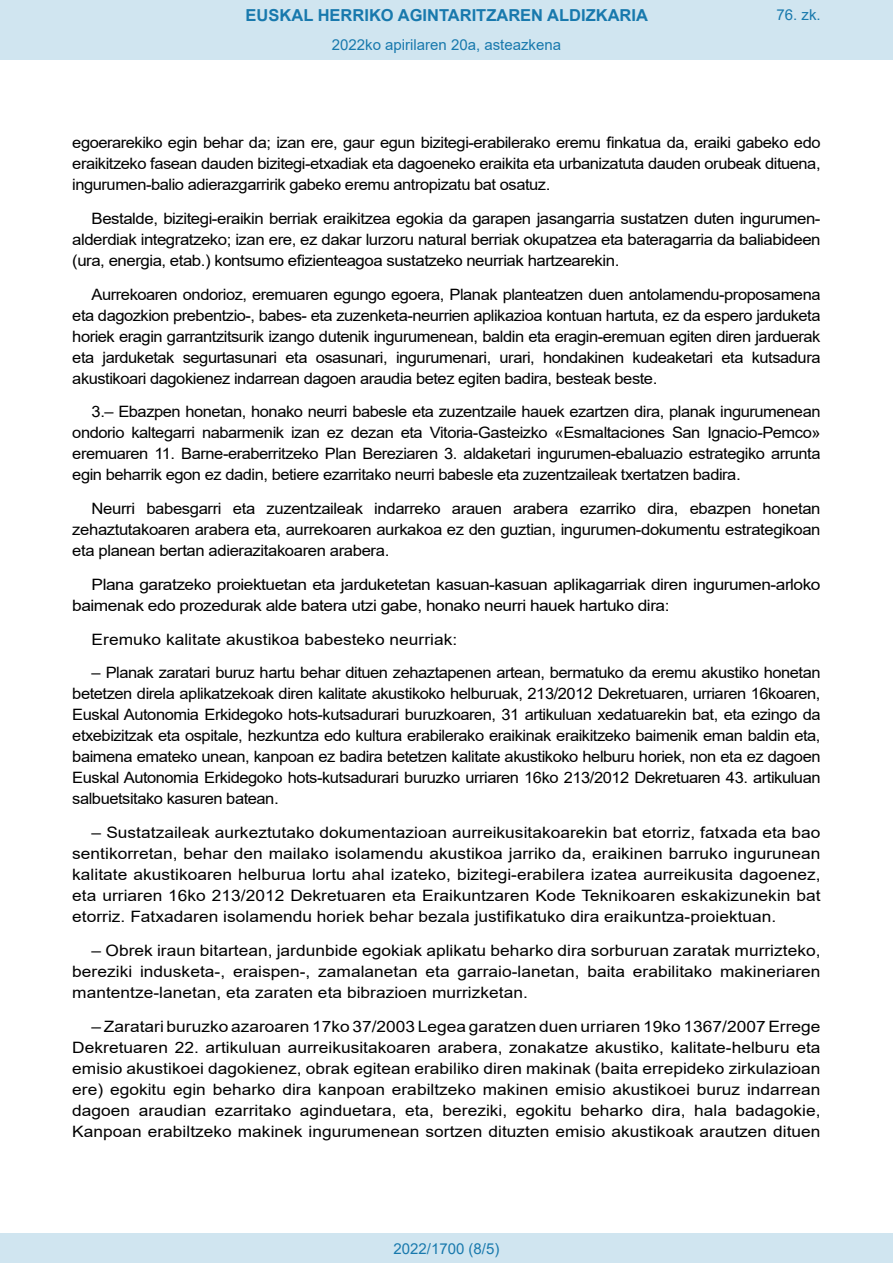
<style>
.page{position:relative;width:893px;height:1263px;background:#fff}
.page>*{position:absolute;margin:0;border:0;box-sizing:border-box;transform-origin:0 0}
.t1{font:700 16.5px "Arial";color:#1879ad}
.BOPVDetalle{font:15.6px/21px "Arial";letter-spacing:-.03em;color:#000;text-align:justify;scale:1.05 1}
.BOPVDetalle-2{font:15.6px/21px "Arial";letter-spacing:-.03em;color:#000;text-align:justify;scale:1.11 1}
.BOPVDetalle-3{font:15.6px/21px "Arial";letter-spacing:-.03em;color:#000;text-align:justify;scale:1.07 1}
.BOPVDetalle-4{font:15.6px/21px "Arial";letter-spacing:-.03em;color:#000;text-align:justify;scale:1.06 1}
.BOPVDetalle-5{font:15.6px "Arial";color:#000;scale:1.11 1}
.Paginacion_Centro{font:15px "Arial";color:#1879ad}
</style>
<div class="page">
<div style="left:0;top:0;width:893px;height:60px;background:#d0e5f0"></div>
<div style="left:0;top:1233px;width:893px;height:30px;background:#d0e5f0"></div>
<p class="t1" style="left:246px;top:3px;width:404px">EUSKAL HERRIKO AGINTARITZAREN ALDIZKARIA</p>
<p class="Paginacion_Centro" style="left:332px;top:35px;width:231px">2022ko apirilaren 20a, asteazkena</p>
<p class="Paginacion_Centro" style="left:776px;top:5px;width:46px">76. zk.</p>
<p class="BOPVDetalle" style="left:72px;top:132px;width:714px">egoerarekiko egin behar da; izan ere, gaur egun bizitegi-erabilerako eremu finkatua da, eraiki gabeko edo eraikitzeko fasean dauden bizitegi-etxadiak eta dagoeneko eraikita eta urbanizatuta dauden orubeak dituena, ingurumen-balio adierazgarririk gabeko eremu antropizatu bat osatuz.</p>
<p class="BOPVDetalle-3" style="left:72px;top:208px;width:701px;text-indent:19px">Bestalde, bizitegi-eraikin berriak eraikitzea egokia da garapen jasangarria sustatzen duten ingurumen&shy;alderdiak integratzeko; izan ere, ez dakar lurzoru natural berriak okupatzea eta bateragarria da baliabideen (ura, energia, etab.) kontsumo efizienteagoa sustatzeko neurriak hartzearekin.</p>
<p class="BOPVDetalle" style="left:72px;top:284px;width:714px;text-indent:19px">Aurrekoaren ondorioz, eremuaren egungo egoera, Planak planteatzen duen antolamendu-proposamena eta dagozkion prebentzio-, babes- eta zuzenketa-neurrien aplikazioa kontuan hartuta, ez da espero jarduketa horiek eragin garrantzitsurik izango dutenik ingurumenean, baldin eta eragin-eremuan egiten diren jarduerak eta jarduketak segurtasunari eta osasunari, ingurumenari, urari, hondakinen kudeaketari eta kutsadura akustikoari dagokienez indarrean dagoen araudia betez egiten badira, besteak beste.</p>
<p class="BOPVDetalle" style="left:72px;top:401px;width:714px;text-indent:19px">3.– Ebazpen honetan, honako neurri babesle eta zuzentzaile hauek ezartzen dira, planak ingurumenean ondorio kaltegarri nabarmenik izan ez dezan eta Vitoria-Gasteizko «Esmaltaciones San Ignacio-Pemco» eremuaren 11. Barne-eraberritzeko Plan Bereziaren 3. aldaketari ingurumen-ebaluazio estrategiko arrunta egin beharrik egon ez dadin, betiere ezarritako neurri babesle eta zuzentzaileak txertatzen badira.</p>
<p class="BOPVDetalle-4" style="left:72px;top:498px;width:707px;text-indent:19px">Neurri babesgarri eta zuzentzaileak indarreko arauen arabera ezarriko dira, ebazpen honetan zehaztutakoaren arabera eta, aurrekoaren aurkakoa ez den guztian, ingurumen-dokumentu estrategikoan eta planean bertan adierazitakoaren arabera.</p>
<p class="BOPVDetalle-2" style="left:72px;top:574px;width:676px;text-indent:19px">Plana garatzeko proiektuetan eta jarduketetan kasuan-kasuan aplikagarriak diren ingurumen-arloko baimenak edo prozedurak alde batera utzi gabe, honako neurri hauek hartuko dira:</p>
<p class="BOPVDetalle-5" style="left:92px;top:628px;width:331px">Eremuko kalitate akustikoa babesteko neurriak:</p>
<p class="BOPVDetalle" style="left:72px;top:662px;width:714px;text-indent:19px">– Planak zaratari buruz hartu behar dituen zehaztapenen artean, bermatuko da eremu akustiko honetan betetzen direla aplikatzekoak diren kalitate akustikoko helburuak, 213/2012 Dekretuaren, urriaren 16koaren, Euskal Autonomia Erkidegoko hots-kutsadurari buruzkoaren, 31 artikuluan xedatuarekin bat, eta ezingo da etxebizitzak eta ospitale, hezkuntza edo kultura erabilerako eraikinak eraikitzeko baimenik eman baldin eta, baimena emateko unean, kanpoan ez badira betetzen kalitate akustikoko helburu horiek, non eta ez dagoen Euskal Autonomia Erkidegoko hots-kutsadurari buruzko urriaren 16ko 213/2012 Dekretuaren 43. artikuluan salbuetsitako kasuren batean.</p>
<p class="BOPVDetalle-2" style="left:72px;top:822px;width:676px;text-indent:19px">– Sustatzaileak aurkeztutako dokumentazioan aurreikusitakoarekin bat etorriz, fatxada eta bao sentikorretan, behar den mailako isolamendu akustikoa jarriko da, eraikinen barruko ingurunean kalitate akustikoaren helburua lortu ahal izateko, bizitegi-erabilera izatea aurreikusita dagoenez, eta urriaren 16ko 213/2012 Dekretuaren eta Eraikuntzaren Kode Teknikoaren eskakizunekin bat etorriz. Fatxadaren isolamendu horiek behar bezala justifikatuko dira eraikuntza-proiektuan.</p>
<p class="BOPVDetalle-2" style="left:72px;top:940px;width:676px;text-indent:19px">– Obrek iraun bitartean, jardunbide egokiak aplikatu beharko dira sorburuan zaratak murrizteko, bereziki indusketa-, eraispen-, zamalanetan eta garraio-lanetan, baita erabilitako makineriaren mantentze-lanetan, eta zaraten eta bibrazioen murrizketan.</p>
<p class="BOPVDetalle-2" style="left:72px;top:1016px;width:676px;text-indent:19px">– Zaratari buruzko azaroaren 17ko 37/2003 Legea garatzen duen urriaren 19ko 1367/2007 Errege Dekretuaren 22. artikuluan aurreikusitakoaren arabera, zonakatze akustiko, kalitate-helburu eta emisio akustikoei dagokienez, obrak egitean erabiliko diren makinak (baita errepideko zirkulazioan ere) egokitu egin beharko dira kanpoan erabiltzeko makinen emisio akustikoei buruz indarrean dagoen araudian ezarritako aginduetara, eta, bereziki, egokitu beharko dira, hala badagokie, Kanpoan erabiltzeko makinek ingurumenean sortzen dituzten emisio akustikoak arautzen dituen</p>
<p class="Paginacion_Centro" style="left:393px;top:1238px;width:107px">2022/1700 (8/5)</p>
</div>
